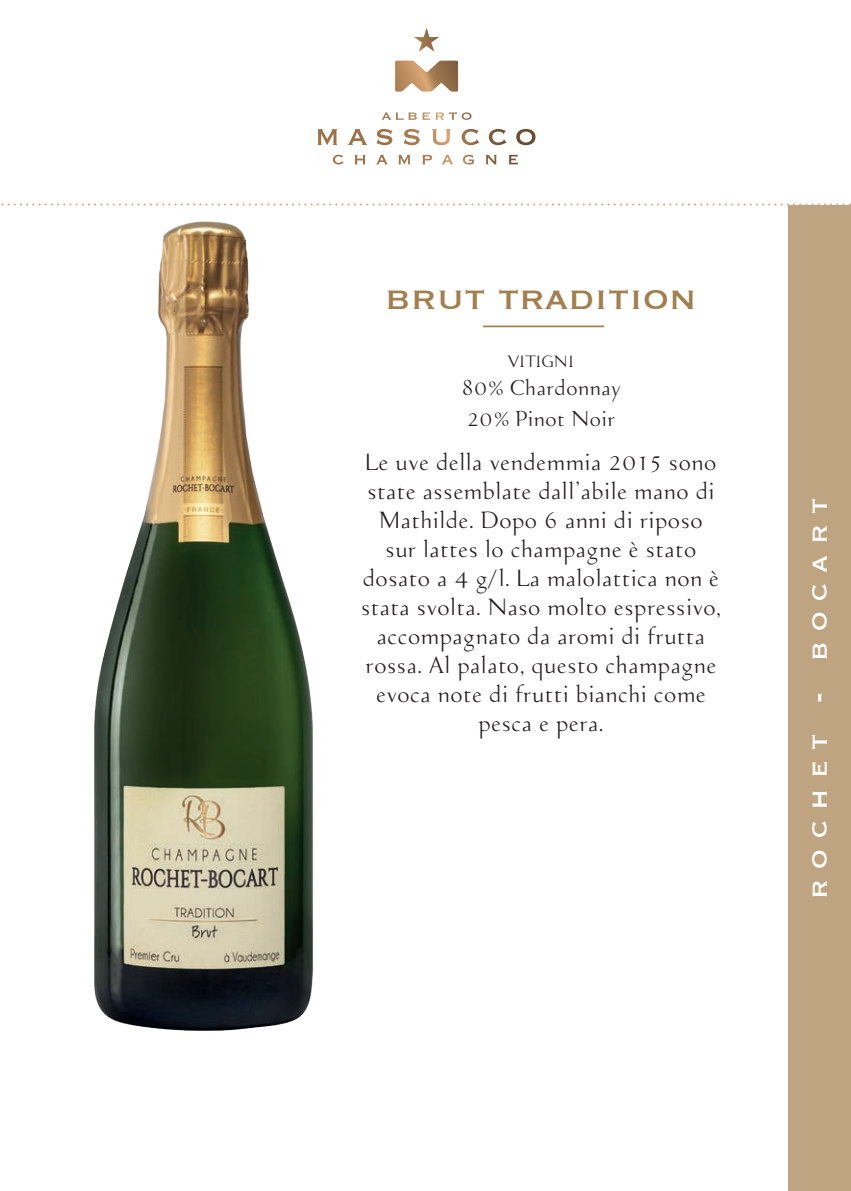
<style>
.page{position:relative;width:851px;height:1191px;background:#fff}
.page>*{position:absolute;margin:0;border:0;box-sizing:border-box;transform-origin:0 0}
.t1{font:42px "Copperplate";color:#a17f50}
.t2{font:32px "Copperplate";letter-spacing:.33em;color:#fff}
.t3{font:26.2px/29px "Aosta Font";color:#231f20;text-align:center}
.t4{font:24px "Aosta Font";color:#231f20}
.t5{font:18.2px "Aosta Font Italic Stencil";color:#231f20}
</style>
<div class="page">
<hr style="left:483px;top:325px;width:121px;height:2px;background:#a17f50">
<svg style="left:1px;top:203px;width:850px;height:2px"></svg>
<div style="left:788px;top:206px;width:62px;height:985px;background:#bea480"></div>
<svg style="left:395px;top:61px;width:63px;height:31px"></svg>
<svg style="left:414px;top:28px;width:24px;height:23px"></svg>
<svg style="left:333px;top:154px;width:184px;height:11px"></svg>
<svg style="left:317px;top:129px;width:218px;height:16px"></svg>
<svg style="left:381px;top:112px;width:90px;height:8px"></svg>
<img style="left:94px;top:221px;width:219px;height:810px">
<p class="t1" style="left:385px;top:271px;width:313px">brut tradition</p>
<p class="t5" style="left:507px;top:353px;width:68px">vitigni</p>
<p class="t4" style="left:461px;top:379px;width:161px">80% Chardonnay</p>
<p class="t4" style="left:466px;top:410px;width:150px">20% Pinot Noir</p>
<p class="t3" style="left:361px;top:450px;width:362px">Le uve della vendemmia 2015 sono state assemblate dall'abile mano di<br>Mathilde. Dopo 6 anni di riposo sur lattes lo champagne è stato dosato a 4 g/l. La malolattica non è stata svolta. Naso molto espressivo, accompagnato da aromi di frutta rossa. Al palato, questo champagne evoca note di frutti bianchi come pesca e pera.</p>
<p class="t2" style="left:797px;top:898px;width:402px;rotate:-90deg">rochet - bocart</p>
</div>
